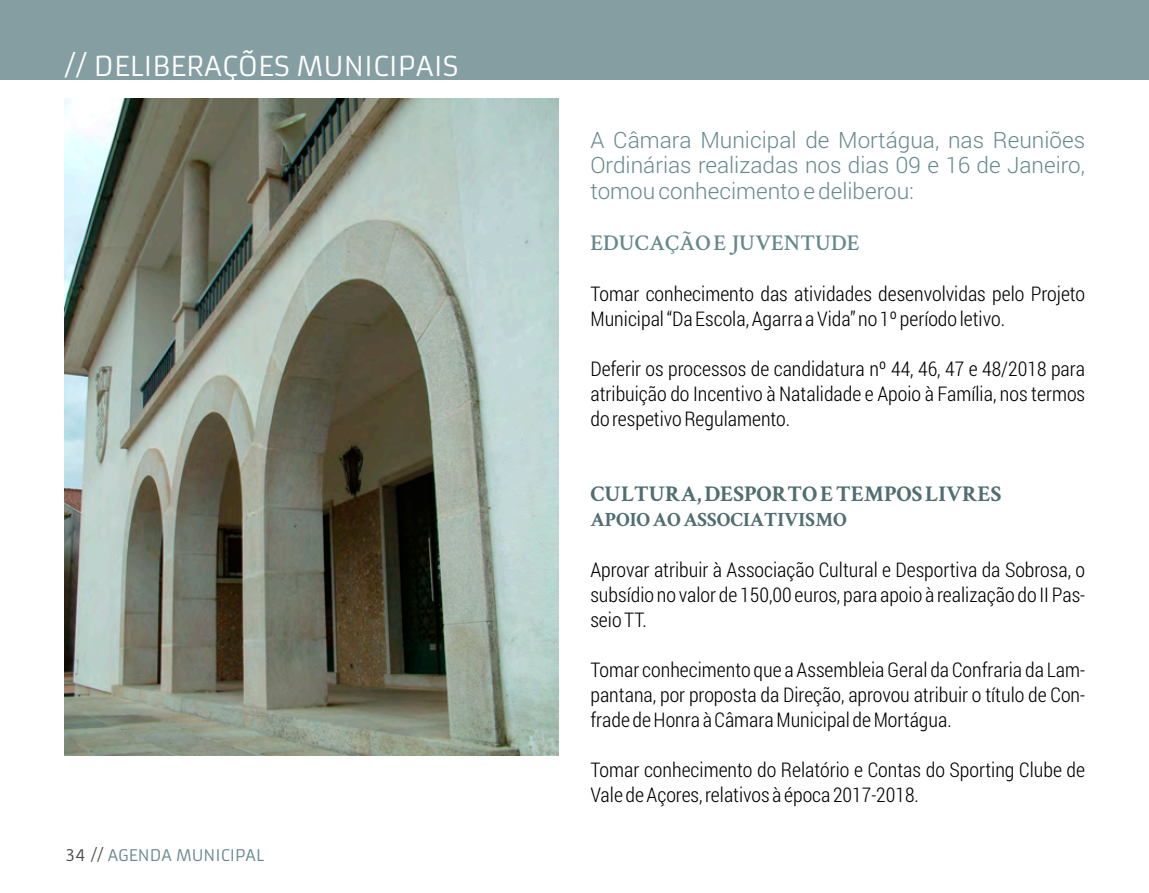
<style>
.page{position:relative;width:1149px;height:893px;background:#fff}
.page>*{position:absolute;margin:0;border:0;box-sizing:border-box;transform-origin:0 0}
.t1{font:27px "Armata";color:#fff}
.t2{font:300 22.5px/25px "Roboto";color:#67888b;text-align:justify}
.t3{font:700 22.5px "Crimson Text";color:#506e70}
.t4{font:600 22.5px "Crimson Text";color:#67888b}
.t5{font:300 20.25px/25.2px "Roboto Condensed";color:#000;text-align:justify}
.t6{font:700 20.25px "Crimson Text";color:#506e70}
.t7{font:15.75px "Armata";color:#67888b}
.s1{color:#4c4c4c}
</style>
<div class="page">
<div style="left:0;top:0;width:1148px;height:80px;background:#849ea2"></div>
<img style="left:65px;top:99px;width:493px;height:656px">
<h1 class="t1" style="left:64px;top:50px;width:395px">// DELIBERAÇÕES MUNICIPAIS</h1>
<p class="t7" style="left:66px;top:846px;width:200px"><span class="s1">34 //</span> AGENDA MUNICIPAL</p>
<p class="t2" style="left:590px;top:127px;width:496px">A Câmara Municipal de Mortágua, nas Reuniões Ordinárias realizadas nos dias 09 e 16 de Janeiro, tomou conhecimento e deliberou:</p>
<p class="t4" style="left:590px;top:235px;width:270px">EDUCAÇÃO E JUVENTUDE</p>
<p class="t5" style="left:590px;top:280px;width:496px">Tomar conhecimento das atividades desenvolvidas pelo Projeto<br>Municipal “Da Escola, Agarra a Vida” no 1º período letivo.</p>
<p class="t5" style="left:590px;top:355px;width:496px">Deferir os processos de candidatura nº 44, 46, 47 e 48/2018 para atribuição do Incentivo à Natalidade e Apoio à Família, nos termos do respetivo Regulamento.</p>
<p class="t3" style="left:590px;top:485px;width:412px">CULTURA, DESPORTO E TEMPOS LIVRES</p>
<p class="t6" style="left:590px;top:512px;width:258px">APOIO AO ASSOCIATIVISMO</p>
<p class="t5" style="left:590px;top:556px;width:496px">Aprovar atribuir à Associação Cultural e Desportiva da Sobrosa, o subsídio no valor de 150,00 euros, para apoio à realização do II Pas&shy;seio TT.</p>
<p class="t5" style="left:590px;top:656px;width:496px">Tomar conhecimento que a Assembleia Geral da Confraria da Lam&shy;pantana, por proposta da Direção, aprovou atribuir o título de Con&shy;frade de Honra à Câmara Municipal de Mortágua.</p>
<p class="t5" style="left:590px;top:757px;width:496px">Tomar conhecimento do Relatório e Contas do Sporting Clube de<br>Vale de Açores, relativos à época 2017-2018.</p>
</div>
